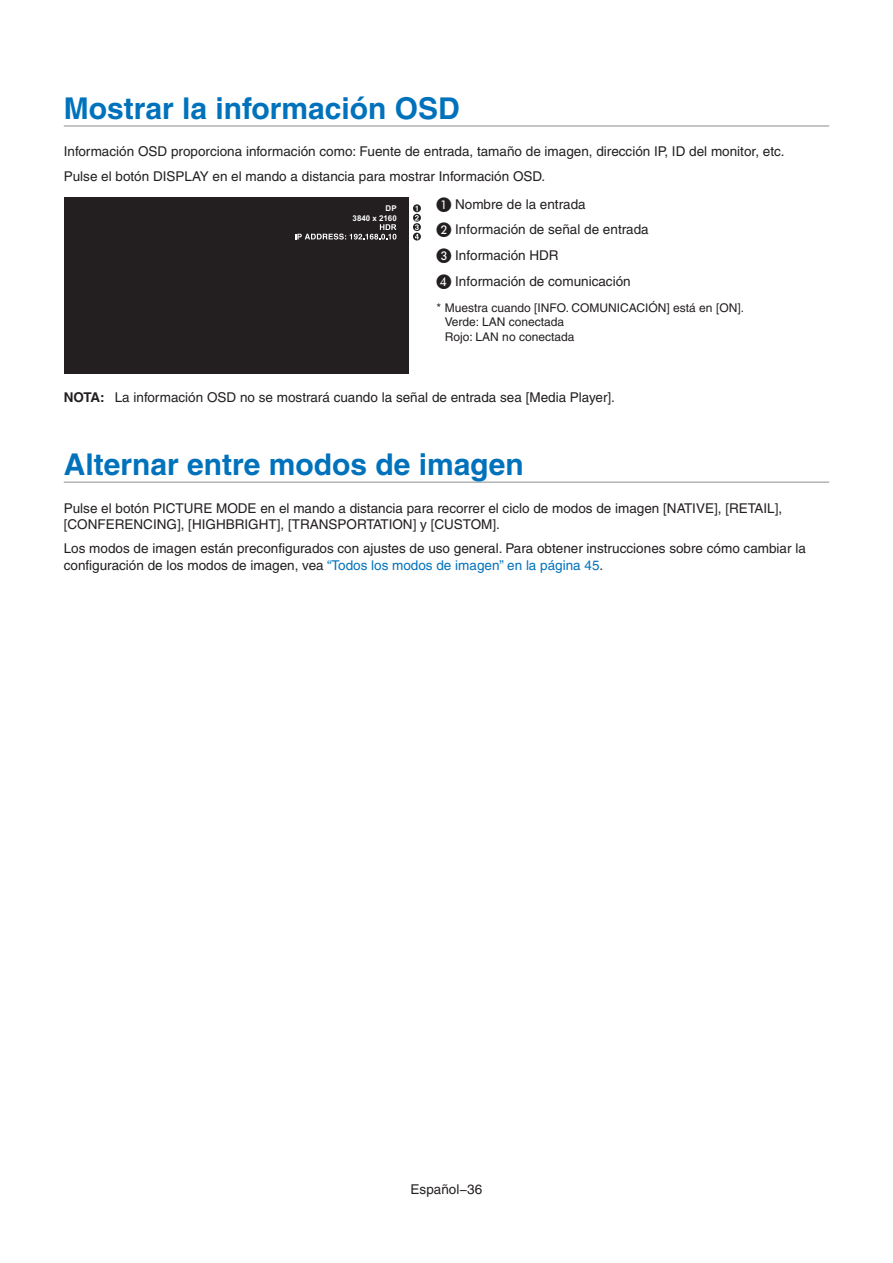
<style>
.page{position:relative;width:893px;height:1263px;background:#fff}
.page>*{position:absolute;margin:0;border:0;box-sizing:border-box;transform-origin:0 0}
.t1{font:700 30px "Helvetica";color:#0072bc}
.t2{font:13.5px/25.7px "Helvetica";color:#231f20}
.t3{font:700 13.5px "Helvetica";color:#231f20}
.t4{font:12px/14.4px "Helvetica";color:#231f20}
.t5{font:700 7.95px/9.4px "Arial";color:#fff;text-align:right}
.s1{font-family:"European Pi One";font-size:15px}
.s2{color:#0072bc}
</style>
<div class="page">
<hr style="left:64px;top:125px;width:765px;height:2px;background:#b2b3b7">
<div style="left:64px;top:197px;width:344px;height:177px;background:#231f20"></div>
<svg style="left:413px;top:204px;width:8px;height:8px"></svg>
<svg style="left:413px;top:214px;width:8px;height:8px"></svg>
<svg style="left:413px;top:223px;width:8px;height:8px"></svg>
<div style="left:413px;top:233px;width:8px;height:7px;background:#231f20;border-radius:50%"></div>
<svg style="left:415px;top:206px;width:4px;height:33px"></svg>
<svg style="left:295px;top:224px;width:101px;height:16px"></svg>
<hr style="left:64px;top:481px;width:765px;height:2px;background:#b2b3b7">
<h1 class="t1" style="left:64px;top:90px;width:398px">Mostrar la información OSD</h1>
<p class="t2" style="left:64px;top:139px;width:722px;line-height:24.8px">Información OSD proporciona información como: Fuente de entrada, tamaño de imagen, dirección IP, ID del monitor, etc.<br>Pulse el botón DISPLAY en el mando a distancia para mostrar Información OSD.</p>
<p class="t2" style="left:436px;top:191px;width:214px"><span class="s1">A</span> Nombre de la entrada<br><span class="s1">B</span> Información de señal de entrada<br><span class="s1">C</span> Información HDR<br><span class="s1">D</span> Información de comunicación</p>
<p class="t4" style="left:445px;top:300px;width:301px;text-indent:-9px">* Muestra cuando [INFO. COMUNICACIÓN] está en [ON].<br>Verde: LAN conectada<br>Rojo: LAN no conectada</p>
<p class="t5" style="left:353px;top:204px;width:46px">DP<br>3840 x 2160</p>
<p class="t3" style="left:64px;top:389px;width:7px">NOTA:</p>
<p class="t2" style="left:115px;top:384px;width:502px">La información OSD no se mostrará cuando la señal de entrada sea [Media Player].</p>
<h1 class="t1" style="left:64px;top:446px;width:462px">Alternar entre modos de imagen</h1>
<p class="t2" style="left:64px;top:500px;width:720px;line-height:16.2px">Pulse el botón PICTURE MODE en el mando a distancia para recorrer el ciclo de modos de imagen [NATIVE], [RETAIL], [CONFERENCING], [HIGHBRIGHT], [TRANSPORTATION] y [CUSTOM].</p>
<p class="t2" style="left:64px;top:540px;width:744px;line-height:16.2px">Los modos de imagen están preconfigurados con ajustes de uso general. Para obtener instrucciones sobre cómo cambiar la configuración de los modos de imagen, vea <span class="s2">“Todos los modos de imagen” en la página 45</span>.</p>
<p class="t2" style="left:411px;top:1176px;width:73px">Español−36</p>
</div>
